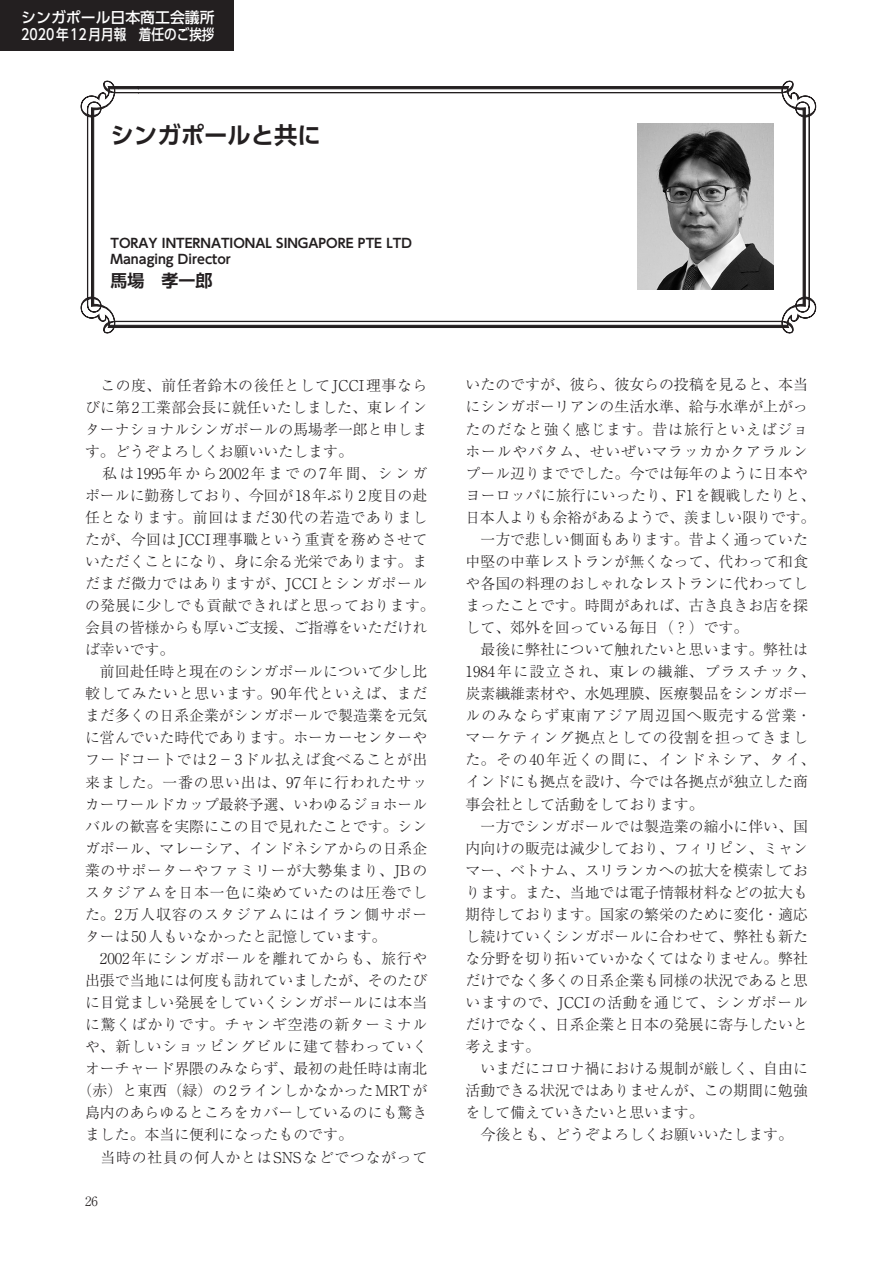
<style>
.page{position:relative;width:893px;height:1263px;background:#fff}
.page>*{position:absolute;margin:0;border:0;box-sizing:border-box;transform-origin:0 0}
.t1{font:700 23.4px "UD Shin Go Pr 6 De";color:#231f20}
.t2{font:700 16.95px "UD Shin Go Pr 6 De";color:#231f20}
.t3{font:300 14.85px/22px "Ryumin Pr 6";color:#231f20}
.t4{font:300 14.85px "Ryumin Pr 6";letter-spacing:.05em;color:#231f20}
.t5{font:300 14.85px "Ryumin Pr 6";letter-spacing:.04em;color:#231f20}
.t6{font:300 14.85px "Ryumin Pr 6";letter-spacing:.035em;color:#231f20}
.t7{font:500 14.85px/17px "UD Shin Go Pr 6";color:#fff}
.t8{font:300 14.85px "Ryumin Pr 6";letter-spacing:.125em;color:#231f20}
.t9{font:300 14.85px "Ryumin Pr 6";letter-spacing:.025em;color:#231f20}
.t10{font:300 14.85px "Ryumin Pr 6";letter-spacing:.03em;color:#231f20}
.t11{font:300 14.85px "Ryumin Pr 6";letter-spacing:.075em;color:#231f20}
.t12{font:700 12.75px/15.9px "UD Shin Go Pr 6 De";color:#231f20}
.t13{font:300 12.75px "Ryumin Pr 6";color:#231f20}
</style>
<div class="page">
<svg style="left:80px;top:86px;width:736px;height:242px"></svg>
<img style="left:638px;top:123px;width:136px;height:166px">
<div style="left:0;top:0;width:234px;height:51px;background:#231f20"></div>
<p class="t7" style="left:21px;top:8px;width:195px">シンガポール日本商工会議所<br>2020年12月月報　着任のご挨拶</p>
<p class="t1" style="left:111px;top:116px;width:212px">シンガポールと共に</p>
<p class="t12" style="left:111px;top:235px;width:303px">TORAY INTERNATIONAL SINGAPORE PTE LTD<br>Managing Director</p>
<p class="t2" style="left:111px;top:267px;width:104px">馬場　孝一郎</p>
<p class="t6" style="left:85px;top:373px;width:344px">　この度、前任者鈴木の後任としてJCCI理事なら</p>
<p class="t3" style="left:85px;top:395px;width:344px">びに第2工業部会長に就任いたしました、東レイン</p>
<p class="t3" style="left:85px;top:417px;width:344px">ターナショナルシンガポールの馬場孝一郎と申しま</p>
<p class="t3" style="left:85px;top:439px;width:269px">す。どうぞよろしくお願いいたします。</p>
<p class="t8" style="left:85px;top:461px;width:344px">　私は1995年から2002年までの7年間、シンガ</p>
<p class="t3" style="left:85px;top:483px;width:344px">ポールに勤務しており、今回が18年ぶり2度目の赴</p>
<p class="t5" style="left:85px;top:506px;width:344px">任となります。前回はまだ30代の若造でありまし</p>
<p class="t6" style="left:85px;top:528px;width:344px">たが、今回はJCCI理事職という重責を務めさせて</p>
<p class="t3" style="left:85px;top:549px;width:344px">いただくことになり、身に余る光栄であります。ま</p>
<p class="t5" style="left:85px;top:572px;width:344px">だまだ微力ではありますが、JCCIとシンガポール</p>
<p class="t9" style="left:85px;top:594px;width:351px">の発展に少しでも貢献できればと思っております。</p>
<p class="t3" style="left:85px;top:616px;width:344px">会員の皆様からも厚いご支援、ご指導をいただけれ</p>
<p class="t3" style="left:85px;top:638px;width:91px">ば幸いです。</p>
<p class="t3" style="left:85px;top:660px;width:344px">　前回赴任時と現在のシンガポールについて少し比</p>
<p class="t4" style="left:85px;top:682px;width:344px">較してみたいと思います。90年代といえば、まだ</p>
<p class="t3" style="left:85px;top:704px;width:344px">まだ多くの日系企業がシンガポールで製造業を元気</p>
<p class="t3" style="left:85px;top:726px;width:344px">に営んでいた時代であります。ホーカーセンターや</p>
<p class="t10" style="left:85px;top:748px;width:344px">フードコートでは2−3ドル払えば食べることが出</p>
<p class="t4" style="left:85px;top:770px;width:344px">来ました。一番の思い出は、97年に行われたサッ</p>
<p class="t3" style="left:85px;top:792px;width:344px">カーワールドカップ最終予選、いわゆるジョホール</p>
<p class="t3" style="left:85px;top:814px;width:344px">バルの歓喜を実際にこの目で見れたことです。シン</p>
<p class="t3" style="left:85px;top:836px;width:344px">ガポール、マレーシア、インドネシアからの日系企</p>
<p class="t5" style="left:85px;top:858px;width:344px">業のサポーターやファミリーが大勢集まり、JBの</p>
<p class="t4" style="left:85px;top:880px;width:344px">スタジアムを日本一色に染めていたのは圧巻でし</p>
<p class="t11" style="left:85px;top:903px;width:344px">た。2万人収容のスタジアムにはイラン側サポー</p>
<p class="t3" style="left:85px;top:924px;width:303px">ターは50人もいなかったと記憶しています。</p>
<p class="t4" style="left:85px;top:947px;width:344px">　2002年にシンガポールを離れてからも、旅行や</p>
<p class="t3" style="left:85px;top:968px;width:344px">出張で当地には何度も訪れていましたが、そのたび</p>
<p class="t3" style="left:85px;top:991px;width:344px">に目覚ましい発展をしていくシンガポールには本当</p>
<p class="t4" style="left:85px;top:1013px;width:344px">に驚くばかりです。チャンギ空港の新ターミナル</p>
<p class="t4" style="left:85px;top:1035px;width:344px">や、新しいショッピングビルに建て替わっていく</p>
<p class="t3" style="left:85px;top:1057px;width:344px">オーチャード界隈のみならず、最初の赴任時は南北</p>
<p class="t3" style="left:78px;top:1079px;width:351px">（赤）と東西（緑）の2ラインしかなかったMRTが</p>
<p class="t3" style="left:85px;top:1101px;width:344px">島内のあらゆるところをカバーしているのにも驚き</p>
<p class="t3" style="left:85px;top:1123px;width:269px">ました。本当に便利になったものです。</p>
<p class="t4" style="left:85px;top:1145px;width:344px">　当時の社員の何人かとはSNSなどでつながって</p>
<p class="t13" style="left:85px;top:1191px;width:14px">26</p>
<p class="t3" style="left:465px;top:373px;width:352px">いたのですが、彼ら、彼女らの投稿を見ると、本当にシンガポーリアンの生活水準、給与水準が上がったのだなと強く感じます。昔は旅行といえばジョホールやバタム、せいぜいマラッカかクアラルンプール辺りまででした。今では毎年のように日本やヨーロッパに旅行にいったり、F1を観戦したりと、日本人よりも余裕があるようで、羨ましい限りです。　一方で悲しい側面もあります。昔よく通っていた中堅の中華レストランが無くなって、代わって和食や各国の料理のおしゃれなレストランに代わってしまったことです。時間があれば、古き良きお店を探して、郊外を回っている毎日（？）です。<br>　最後に弊社について触れたいと思います。弊社は<br>1984年に設立され、東レの繊維、プラスチック、炭素繊維素材や、水処理膜、医療製品をシンガポールのみならず東南アジア周辺国へ販売する営業・マーケティング拠点としての役割を担ってきました。その40年近くの間に、インドネシア、タイ、インドにも拠点を設け、今では各拠点が独立した商事会社として活動をしております。<br>　一方でシンガポールでは製造業の縮小に伴い、国内向けの販売は減少しており、フィリピン、ミャンマー、ベトナム、スリランカへの拡大を模索しております。また、当地では電子情報材料などの拡大も期待しております。国家の繁栄のために変化・適応し続けていくシンガポールに合わせて、弊社も新たな分野を切り拓いていかなくてはなりません。弊社だけでなく多くの日系企業も同様の状況であると思いますので、JCCIの活動を通じて、シンガポールだけでなく、日系企業と日本の発展に寄与したいと考えます。<br>　いまだにコロナ禍における規制が厳しく、自由に活動できる状況ではありませんが、この期間に勉強をして備えていきたいと思います。<br>　今後とも、どうぞよろしくお願いいたします。</p>
</div>
